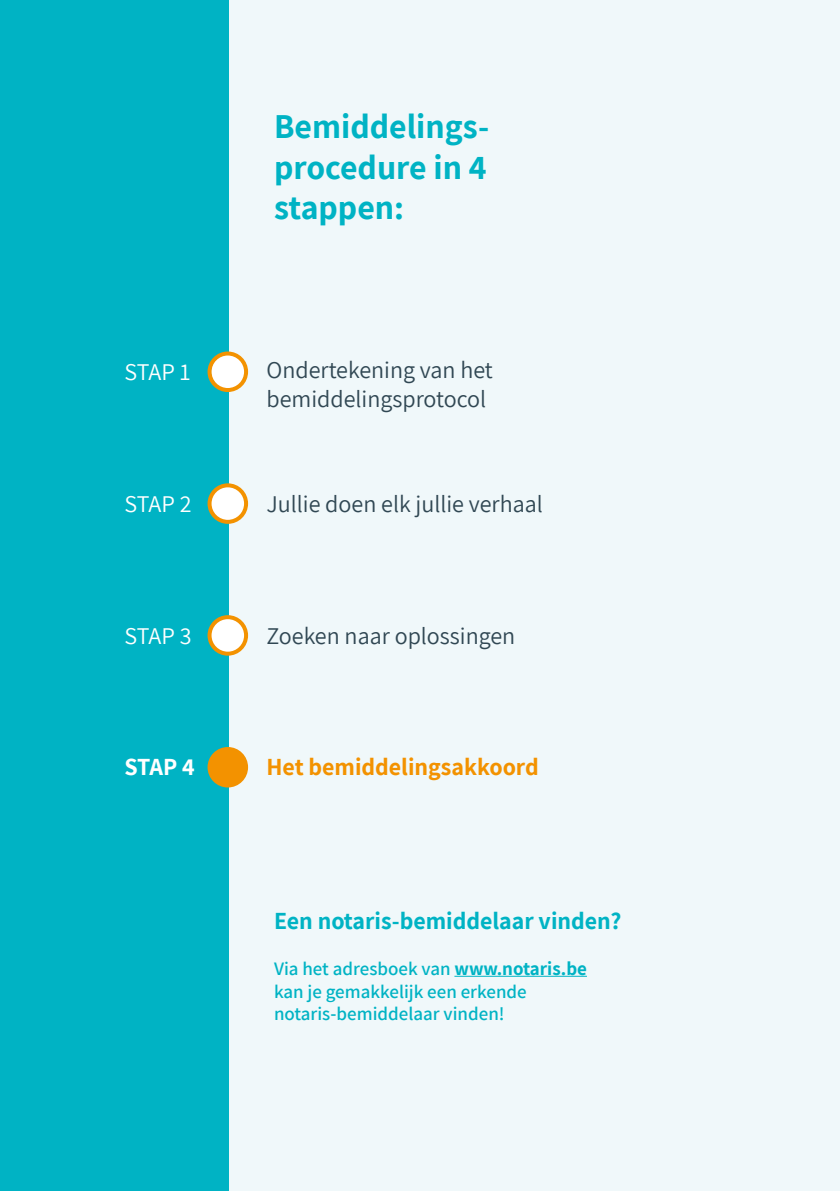
<style>
.page{position:relative;width:840px;height:1191px;background:#fff}
.page>*{position:absolute;margin:0;border:0;box-sizing:border-box;transform-origin:0 0}
.Body{font:700 34px/40.8px "Assistant";color:#00b3c4;text-align:justify}
.t1{font:24px/28.8px "Assistant";color:#304753}
.encart{font:700 24px "Assistant";color:#00b3c4}
.t2{font:700 24px "Assistant";color:#f39200}
.t3{font:24px "Assistant";letter-spacing:-.02em;color:#fff}
.t4{font:700 24px "Assistant";color:#fff}
.encart-2{font:600 19px/22.8px "Assistant";color:#00b3c4}
.s1{font-weight:700}
</style>
<div class="page">
<div style="left:227px;top:0;width:612px;height:1191px;background:#f0f8fa"></div>
<div style="left:0;top:0;width:229px;height:1191px;background:#00b3c4"></div>
<hr style="left:454px;top:975px;width:132px;height:1px;background:#00b3c4">
<svg style="left:207px;top:351px;width:41px;height:41px"></svg>
<svg style="left:207px;top:483px;width:41px;height:41px"></svg>
<svg style="left:207px;top:615px;width:41px;height:40px"></svg>
<div style="left:207px;top:747px;width:41px;height:40px;background:#f39200;border-radius:50%"></div>
<p class="Body" style="left:274px;top:105px;width:217px">Bemiddelings&shy;procedure in 4 stappen:</p>
<p class="t3" style="left:124px;top:355px;width:68px">STAP 1</p>
<p class="t1" style="left:266px;top:354px;width:228px">Ondertekening van het bemiddelingsprotocol</p>
<p class="t3" style="left:124px;top:487px;width:69px">STAP 2</p>
<p class="t1" style="left:266px;top:488px;width:278px">Jullie doen elk jullie verhaal</p>
<p class="t3" style="left:124px;top:619px;width:69px">STAP 3</p>
<p class="t1" style="left:266px;top:620px;width:250px">Zoeken naar oplossingen</p>
<p class="t4" style="left:124px;top:751px;width:72px">STAP 4</p>
<p class="t2" style="left:266px;top:750px;width:273px">Het bemiddelingsakkoord</p>
<p class="encart" style="left:274px;top:905px;width:349px">Een notaris-bemiddelaar vinden?</p>
<p class="encart-2" style="left:274px;top:956px;width:314px">Via het adresboek van <span class="s1">www.notaris.be </span>kan je gemakkelijk een erkende notaris-bemiddelaar vinden!</p>
</div>
